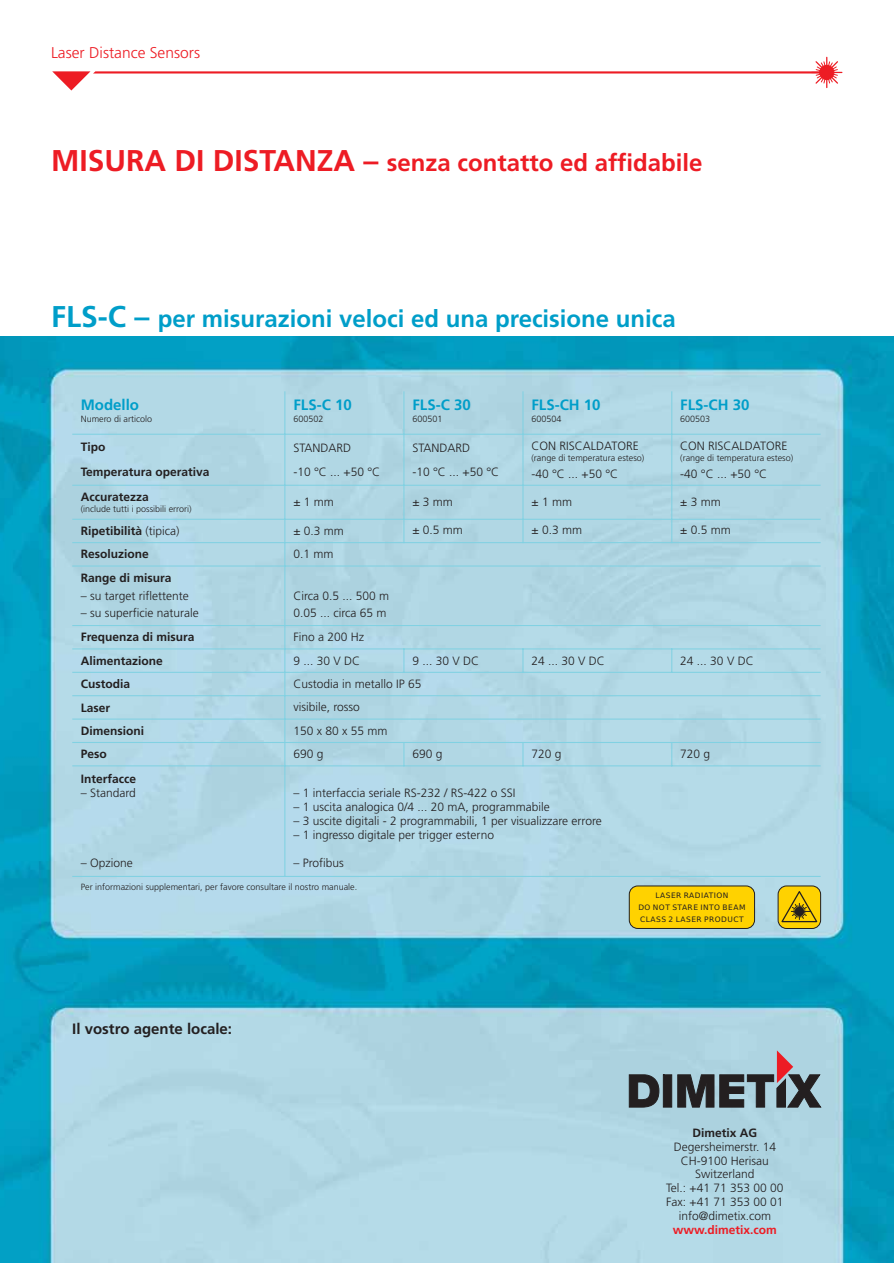
<style>
.page{position:relative;width:894px;height:1263px;background:#fff}
.page>*{position:absolute;margin:0;border:0;box-sizing:border-box;transform-origin:0 0}
.t1{font:300 24px "Frutiger LT Com";color:#009ec9}
.t2{font:300 24px "Frutiger LT Com";color:#ed1c24}
.t3{font:300 15.6px "Frutiger LT Com";color:#ed1c24}
.t4{font:300 15px "Frutiger LT Com";color:#009ec9}
.t5{font:300 15px "Frutiger LT Com";color:#231f20}
.t6{font:300 12px/14px "Frutiger LT Com";color:#231f20}
.t7{font:300 12px/24.9px "Frutiger LT Com";color:#231f20}
.t8{font:300 12px "Frutiger LT Com";color:#ed1c24}
.t9{font:300 9px "Frutiger LT Com";color:#231f20}
.t10{font:300 9px "Frutiger 45";color:#231f20}
.t11{font:7.5px/12.1px "DejaVu Sans";letter-spacing:.065em;color:#231f20;text-align:center}
.s1{font-size:30px}
.s2{font-style:inherit}
</style>
<div class="page">
<img style="left:0;top:336px;width:894px;height:927px">
<svg style="left:52px;top:56px;width:791px;height:35px"></svg>
<div style="left:820px;top:65px;width:14px;height:15px;background:#ed1c24;border:1px solid #ed1c24;border-radius:50%"></div>
<svg style="left:629px;top:1075px;width:43px;height:32px"></svg>
<svg style="left:678px;top:1075px;width:36px;height:32px"></svg>
<svg style="left:720px;top:1050px;width:101px;height:57px;background:#818d96"></svg>
<div style="left:629px;top:886px;width:126px;height:42px;background:#ffd200;border-radius:8px"></div>
<div style="left:629px;top:886px;width:126px;height:43px;border:1px solid #231f20;border-radius:8px"></div>
<div style="left:778px;top:886px;width:43px;height:42px;background:#ffd200;border-radius:9px"></div>
<div style="left:778px;top:886px;width:43px;height:43px;border:1px solid #231f20;border-radius:9px"></div>
<svg style="left:780px;top:889px;width:39px;height:34px"></svg>
<div style="left:71px;top:390px;width:751px;height:488px;background:#b1d7e4"></div>
<h2 class="t3" style="left:51px;top:47px;width:151px">Laser Distance Sensors</h2>
<h1 class="t2" style="left:51px;top:153px;width:653px"><span class="s1">MISURA DI DISTANZA –</span> senza contatto ed affidabile</h1>
<h1 class="t1" style="left:51px;top:309px;width:626px"><span class="s1">FLS-C –</span> per misurazioni veloci ed una precisione unica</h1>
<p class="t4" style="left:81px;top:398px;width:60px">Modello</p>
<p class="t9" style="left:81px;top:415px;width:73px">Numero di articolo</p>
<p class="t4" style="left:293px;top:398px;width:60px">FLS-C 10</p>
<p class="t9" style="left:293px;top:415px;width:32px">600502</p>
<p class="t4" style="left:412px;top:398px;width:60px">FLS-C 30</p>
<p class="t9" style="left:412px;top:415px;width:32px">600501</p>
<p class="t4" style="left:531px;top:398px;width:71px">FLS-CH 10</p>
<p class="t9" style="left:531px;top:415px;width:32px">600504</p>
<p class="t4" style="left:680px;top:398px;width:71px">FLS-CH 30</p>
<p class="t9" style="left:680px;top:415px;width:32px">600503</p>
<p class="t7" style="left:81px;top:436px;width:130px">Tipo<br>Temperatura operativa</p>
<p class="t6" style="left:293px;top:436px;width:88px;line-height:24.5px">STANDARD<br>-10 °C ... +50 °C</p>
<p class="t6" style="left:412px;top:436px;width:88px;line-height:24.5px">STANDARD<br>-10 °C ... +50 °C</p>
<p class="t6" style="left:531px;top:440px;width:109px">CON RISCALDATORE</p>
<p class="t9" style="left:531px;top:455px;width:114px">(range di temperatura esteso)</p>
<p class="t6" style="left:531px;top:468px;width:88px">-40 °C ... +50 °C</p>
<p class="t6" style="left:680px;top:440px;width:109px">CON RISCALDATORE</p>
<p class="t6" style="left:680px;top:468px;width:88px">-40 °C ... +50 °C</p>
<p class="t9" style="left:680px;top:455px;width:114px">(range di temperatura esteso)</p>
<p class="t7" style="left:81px;top:486px;width:69px">Accuratezza</p>
<p class="t9" style="left:81px;top:506px;width:112px">(include tutti i possibili errori)</p>
<p class="t6" style="left:293px;top:496px;width:42px">± 1 mm</p>
<p class="t6" style="left:412px;top:496px;width:42px">± 3 mm</p>
<p class="t6" style="left:531px;top:496px;width:42px">± 1 mm</p>
<p class="t6" style="left:680px;top:496px;width:42px">± 3 mm</p>
<p class="t7" style="left:81px;top:519px;width:100px">Ripetibilità <span class="s2">(tipica)</span></p>
<p class="t6" style="left:293px;top:525px;width:52px">± 0.3 mm</p>
<p class="t6" style="left:412px;top:525px;width:52px">± 0.5 mm</p>
<p class="t6" style="left:531px;top:525px;width:52px">± 0.3 mm</p>
<p class="t6" style="left:680px;top:525px;width:52px">± 0.5 mm</p>
<p class="t7" style="left:81px;top:543px;width:69px">Resoluzione</p>
<p class="t6" style="left:293px;top:548px;width:42px">0.1 mm</p>
<p class="t7" style="left:81px;top:567px;width:92px">Range di misura</p>
<p class="t6" style="left:81px;top:590px;width:109px">– su target riflettente</p>
<p class="t6" style="left:81px;top:607px;width:119px">– su superficie naturale</p>
<p class="t6" style="left:293px;top:588px;width:97px;line-height:17.4px">Circa 0.5 ... 500 m<br>0.05 ... circa 65 m</p>
<p class="t7" style="left:81px;top:625px;width:115px">Frequenza di misura</p>
<p class="t6" style="left:293px;top:631px;width:72px">Fino a 200 Hz</p>
<p class="t7" style="left:81px;top:649px;width:84px">Alimentazione</p>
<p class="t6" style="left:293px;top:655px;width:68px">9 ... 30 V DC</p>
<p class="t6" style="left:412px;top:655px;width:68px">9 ... 30 V DC</p>
<p class="t6" style="left:531px;top:655px;width:75px">24 ... 30 V DC</p>
<p class="t6" style="left:680px;top:655px;width:75px">24 ... 30 V DC</p>
<p class="t7" style="left:81px;top:673px;width:51px">Custodia</p>
<p class="t6" style="left:293px;top:678px;width:129px">Custodia in metallo IP 65</p>
<p class="t7" style="left:81px;top:696px;width:31px">Laser</p>
<p class="t6" style="left:293px;top:702px;width:68px">visibile, rosso</p>
<p class="t7" style="left:81px;top:719px;width:65px">Dimensioni</p>
<p class="t6" style="left:293px;top:725px;width:96px">150 x 80 x 55 mm</p>
<p class="t7" style="left:81px;top:743px;width:27px">Peso</p>
<p class="t6" style="left:293px;top:748px;width:32px">690 g</p>
<p class="t6" style="left:412px;top:748px;width:32px">690 g</p>
<p class="t6" style="left:531px;top:748px;width:32px">720 g</p>
<p class="t6" style="left:680px;top:748px;width:32px">720 g</p>
<p class="t7" style="left:81px;top:768px;width:57px">Interfacce</p>
<p class="t6" style="left:81px;top:788px;width:57px">– Standard</p>
<p class="t6" style="left:293px;top:787px;width:223px">– 1 interfaccia seriale RS-232 / RS-422 o SSI</p>
<p class="t6" style="left:293px;top:801px;width:258px">– 1 uscita analogica 0/4 ... 20 mA, programmabile</p>
<p class="t6" style="left:293px;top:815px;width:310px">– 3 uscite digitali - 2 programmabili, 1 per visualizzare errore</p>
<p class="t6" style="left:293px;top:829px;width:202px">– 1 ingresso digitale per trigger esterno</p>
<p class="t6" style="left:293px;top:857px;width:52px">– Profibus</p>
<p class="t6" style="left:81px;top:857px;width:53px">– Opzione</p>
<p class="t10" style="left:81px;top:883px;width:278px">Per informazioni supplementari, per favore consultare il nostro manuale.</p>
<p class="t5" style="left:72px;top:1023px;width:161px">Il vostro agente locale:</p>
<p class="t11" style="left:638px;top:889px;width:109px">LASER RADIATION<br>DO NOT STARE INTO BEAM<br>CLASS 2 LASER PRODUCT</p>
<p class="t7" style="left:693px;top:1121px;width:66px">Dimetix AG</p>
<p class="t6" style="left:666px;top:1141px;width:119px;text-align:center">Degersheimerstr. 14<br>CH-9100 Herisau<br>Switzerland<br>Tel.: +41 71 353 00 00<br>Fax: +41 71 353 00 01 info@dimetix.com</p>
<p class="t8" style="left:673px;top:1225px;width:106px">www.dimetix.com</p>
</div>
